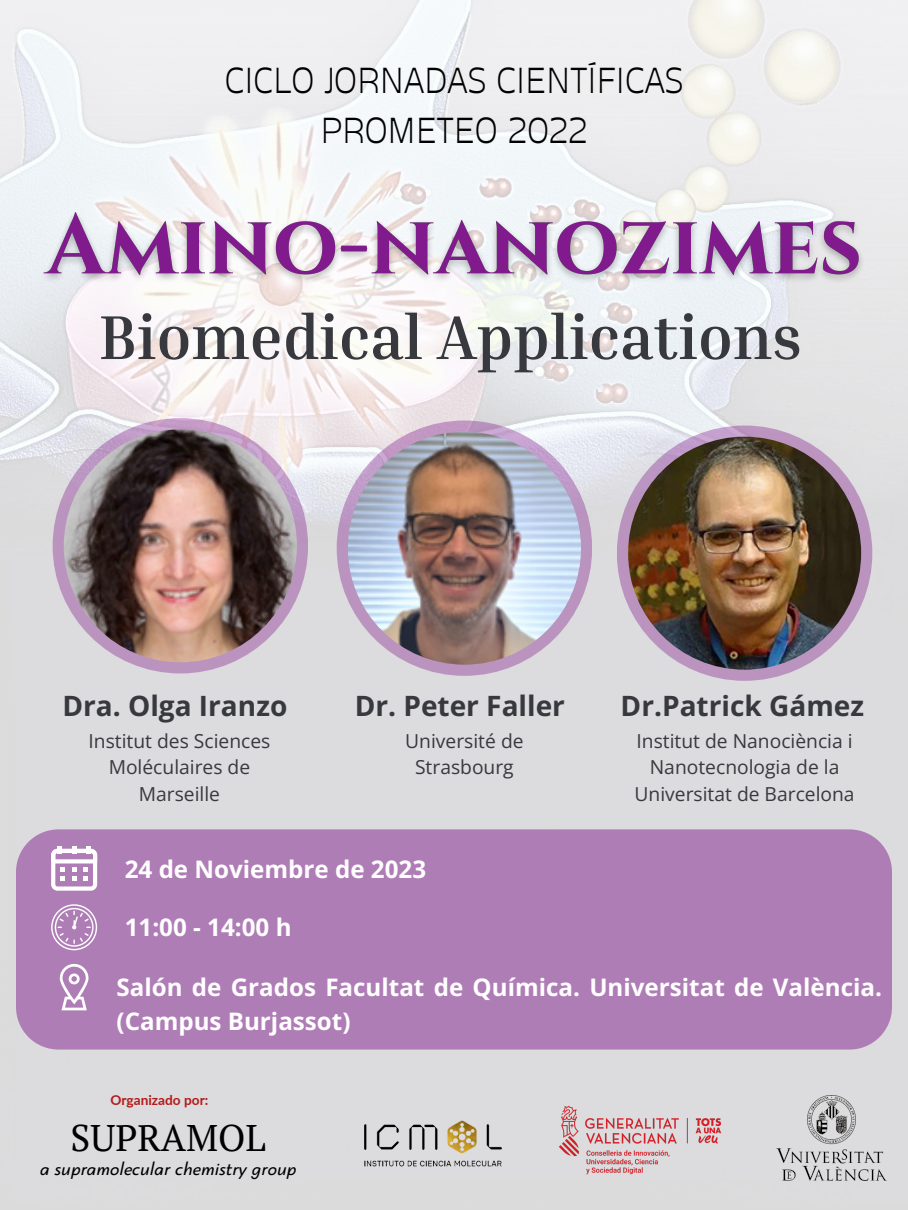
<style>
.page{position:relative;width:908px;height:1210px;background:#fff}
.page>*{position:absolute;margin:0;border:0;box-sizing:border-box;transform-origin:0 0}
.t1{font:700 62.65px "Inria Serif";color:#37393e}
.t2{font:36.96px "PT Serif";color:#000}
.t3{font:36.05px "Stadio Now Monolinea";color:#000}
.t4{font:700 28px "Open Sans";color:#37393e}
.t5{font:700 24.15px/33.6px "Open Sans";color:#fff}
.t6{font:italic 21px "Monterchi Sans";color:#000}
.t7{font:19.25px/26.8px "Open Sans";color:#37393e;text-align:center}
.t8{font:700 13.65px "Lato";color:#b41a1a}
</style>
<div class="page">
<img style="left:0;top:0;width:907px;height:1210px">
<div style="left:16px;top:829px;width:875px;height:220px;background:#af7db6"></div>
<img style="left:775px;top:1095px;width:111px;height:86px">
<img style="left:534px;top:1087px;width:209px;height:102px">
<img style="left:364px;top:1111px;width:137px;height:63px">
<svg style="left:51px;top:846px;width:46px;height:44px"></svg>
<svg style="left:51px;top:904px;width:46px;height:46px;background:#c099c6"></svg>
<svg style="left:60px;top:964px;width:28px;height:46px"></svg>
<svg style="left:53px;top:418px;width:255px;height:255px;background:#bd97c2"></svg>
<img style="left:64px;top:429px;width:233px;height:233px;border-radius:50%">
<svg style="left:336px;top:420px;width:256px;height:256px;background:#be9bc3"></svg>
<img style="left:348px;top:432px;width:232px;height:232px;border-radius:50%">
<svg style="left:616px;top:425px;width:256px;height:256px;background:#b693bb"></svg>
<img style="left:627px;top:437px;width:233px;height:232px;border-radius:50%">
<img style="left:32px;top:192px;width:838px;height:112px">
<p class="t3" style="left:225px;top:59px;width:460px">CICLO JORNADAS CIENTÍFICAS</p>
<p class="t3" style="left:320px;top:109px;width:269px">PROMETEO 2022</p>
<p class="t1" style="left:98px;top:298px;width:705px">Biomedical Applications</p>
<p class="t4" style="left:62px;top:686px;width:226px">Dra. Olga Iranzo</p>
<p class="t7" style="left:88px;top:726px;width:183px">Institut des Sciences<br>Moléculaires de<br>Marseille</p>
<p class="t4" style="left:354px;top:686px;width:212px">Dr. Peter Faller</p>
<p class="t7" style="left:405px;top:726px;width:120px">Université de<br>Strasbourg</p>
<p class="t5" style="left:125px;top:851px;width:303px">24 de Noviembre de 2023</p>
<p class="t5" style="left:125px;top:910px;width:168px">11:00 - 14:00 h</p>
<p class="t4" style="left:620px;top:686px;width:245px">Dr.Patrick Gámez</p>
<p class="t7" style="left:634px;top:726px;width:221px">Institut de Nanociència i<br>Nanotecnologia de la<br>Universitat de Barcelona</p>
<p class="t5" style="left:116px;top:970px;width:766px">Salón de Grados Facultat de Química. Universitat de València. (Campus Burjassot)</p>
<p class="t8" style="left:110px;top:1091px;width:99px">Organizado por:</p>
<p class="t2" style="left:71px;top:1112px;width:197px">SUPRAMOL</p>
<p class="t6" style="left:40px;top:1158px;width:258px">a supramolecular chemistry group</p>
</div>
